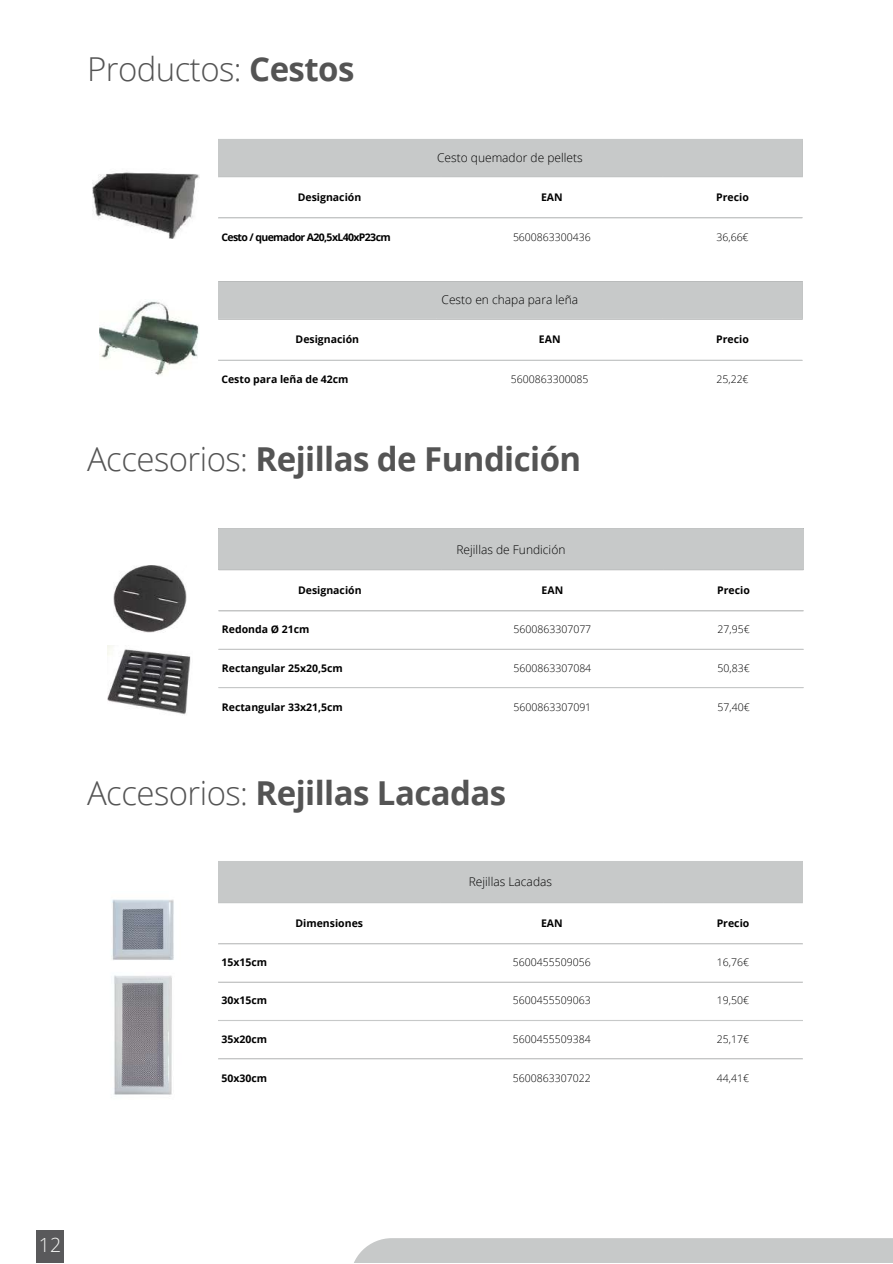
<style>
.page{position:relative;width:893px;height:1264px;background:#fff}
.page>*{position:absolute;margin:0;border:0;box-sizing:border-box;transform-origin:0 0}
.t1{font:700 33px "Open Sans";letter-spacing:-.015em;color:#545454}
.t2{font:300 33px "Open Sans";letter-spacing:-.015em;color:#545454}
.t3{font:300 19.5px "Open Sans";color:#f7f8f6}
.t4{font:300 12px "Open Sans";color:#000}
.t5{font:700 10.5px "Open Sans";color:#000}
.t6{font:300 10.5px "Open Sans";color:#000}
.t7{font:700 10.5px "Open Sans";letter-spacing:-.06em;color:#000}
.s1{font-weight:700}
.s2{font-weight:300}
</style>
<div class="page">
<img style="left:93px;top:172px;width:107px;height:67px">
<img style="left:99px;top:301px;width:100px;height:74px">
<img style="left:114px;top:565px;width:73px;height:68px">
<img style="left:107px;top:646px;width:84px;height:69px">
<img style="left:111px;top:899px;width:63px;height:196px">
<div style="left:218px;top:139px;width:584px;height:38px;background:#c7c9c9"></div>
<svg style="left:218px;top:177px;width:584px;height:42px"></svg>
<hr style="left:218px;top:217px;width:584px;height:1px;background:#c7c9c9">
<div style="left:218px;top:281px;width:584px;height:38px;background:#c7c9c9"></div>
<svg style="left:218px;top:319px;width:584px;height:41px"></svg>
<hr style="left:218px;top:360px;width:584px;height:1px;background:#c7c9c9">
<div style="left:218px;top:528px;width:585px;height:42px;background:#c7c9c9"></div>
<svg style="left:218px;top:570px;width:585px;height:119px"></svg>
<hr style="left:218px;top:610px;width:585px;height:1px;background:#c7c9c9">
<hr style="left:218px;top:648px;width:585px;height:2px;background:#c7c9c9">
<hr style="left:218px;top:687px;width:585px;height:1px;background:#c7c9c9">
<div style="left:218px;top:861px;width:585px;height:42px;background:#c7c9c9"></div>
<svg style="left:218px;top:903px;width:585px;height:157px"></svg>
<hr style="left:218px;top:943px;width:584px;height:1px;background:#c7c9c9">
<hr style="left:218px;top:981px;width:584px;height:1px;background:#c7c9c9">
<hr style="left:218px;top:1019px;width:584px;height:2px;background:#c7c9c9">
<hr style="left:218px;top:1058px;width:584px;height:1px;background:#c7c9c9">
<div style="left:350px;top:1238px;width:542px;height:24px;background:#c7c9c9"></div>
<div style="left:37px;top:1229px;width:26px;height:33px;background:#59595b"></div>
<h1 class="t2" style="left:87px;top:46px;width:269px">Productos: <span class="s1">Cestos</span></h1>
<p class="t4" style="left:437px;top:149px;width:147px">Cesto quemador de pellets</p>
<p class="t5" style="left:298px;top:189px;width:65px">Designación</p>
<p class="t5" style="left:541px;top:189px;width:23px">EAN</p>
<p class="t5" style="left:716px;top:189px;width:34px">Precio</p>
<p class="t7" style="left:221px;top:230px;width:171px">Cesto / quemador A20,5xL40xP23cm</p>
<p class="t6" style="left:513px;top:230px;width:79px">5600863300436</p>
<p class="t6" style="left:716px;top:230px;width:34px">36,66€</p>
<p class="t4" style="left:441px;top:291px;width:138px">Cesto en chapa para leña</p>
<p class="t5" style="left:295px;top:332px;width:65px">Designación</p>
<p class="t5" style="left:539px;top:332px;width:23px">EAN</p>
<p class="t5" style="left:716px;top:332px;width:34px">Precio</p>
<p class="t5" style="left:221px;top:372px;width:129px">Cesto para leña de 42cm</p>
<p class="t6" style="left:511px;top:372px;width:79px">5600863300085</p>
<p class="t6" style="left:716px;top:372px;width:34px">25,22€</p>
<h1 class="t1" style="left:87px;top:435px;width:495px"><span class="s2">Accesorios:</span> Rejillas de Fundición</h1>
<p class="t4" style="left:456px;top:540px;width:110px">Rejillas de Fundición</p>
<p class="t5" style="left:298px;top:582px;width:65px">Designación</p>
<p class="t5" style="left:541px;top:582px;width:23px">EAN</p>
<p class="t5" style="left:717px;top:582px;width:34px">Precio</p>
<p class="t5" style="left:222px;top:622px;width:89px">Redonda Ø 21cm</p>
<p class="t6" style="left:513px;top:622px;width:79px">5600863307077</p>
<p class="t6" style="left:717px;top:622px;width:34px">27,95€</p>
<p class="t5" style="left:222px;top:660px;width:122px">Rectangular 25x20,5cm</p>
<p class="t6" style="left:513px;top:660px;width:79px">5600863307084</p>
<p class="t6" style="left:717px;top:660px;width:34px">50,83€</p>
<p class="t5" style="left:222px;top:699px;width:122px">Rectangular 33x21,5cm</p>
<p class="t6" style="left:513px;top:699px;width:79px">5600863307091</p>
<p class="t6" style="left:717px;top:699px;width:34px">57,40€</p>
<h1 class="t1" style="left:87px;top:769px;width:420px"><span class="s2">Accesorios:</span> Rejillas Lacadas</h1>
<p class="t4" style="left:469px;top:873px;width:85px">Rejillas Lacadas</p>
<p class="t5" style="left:295px;top:915px;width:69px">Dimensiones</p>
<p class="t5" style="left:541px;top:915px;width:23px">EAN</p>
<p class="t5" style="left:716px;top:915px;width:34px">Precio</p>
<p class="t5" style="left:221px;top:954px;width:47px">15x15cm</p>
<p class="t6" style="left:513px;top:954px;width:79px">5600455509056</p>
<p class="t6" style="left:717px;top:954px;width:34px">16,76€</p>
<p class="t5" style="left:221px;top:993px;width:47px">30x15cm</p>
<p class="t6" style="left:513px;top:993px;width:79px">5600455509063</p>
<p class="t6" style="left:717px;top:993px;width:34px">19,50€</p>
<p class="t5" style="left:221px;top:1031px;width:47px">35x20cm</p>
<p class="t6" style="left:513px;top:1031px;width:79px">5600455509384</p>
<p class="t6" style="left:717px;top:1031px;width:34px">25,17€</p>
<p class="t5" style="left:221px;top:1070px;width:47px">50x30cm</p>
<p class="t6" style="left:513px;top:1070px;width:79px">5600863307022</p>
<p class="t6" style="left:717px;top:1070px;width:34px">44,41€</p>
<h2 class="t3" style="left:39px;top:1231px;width:24px">12</h2>
</div>
